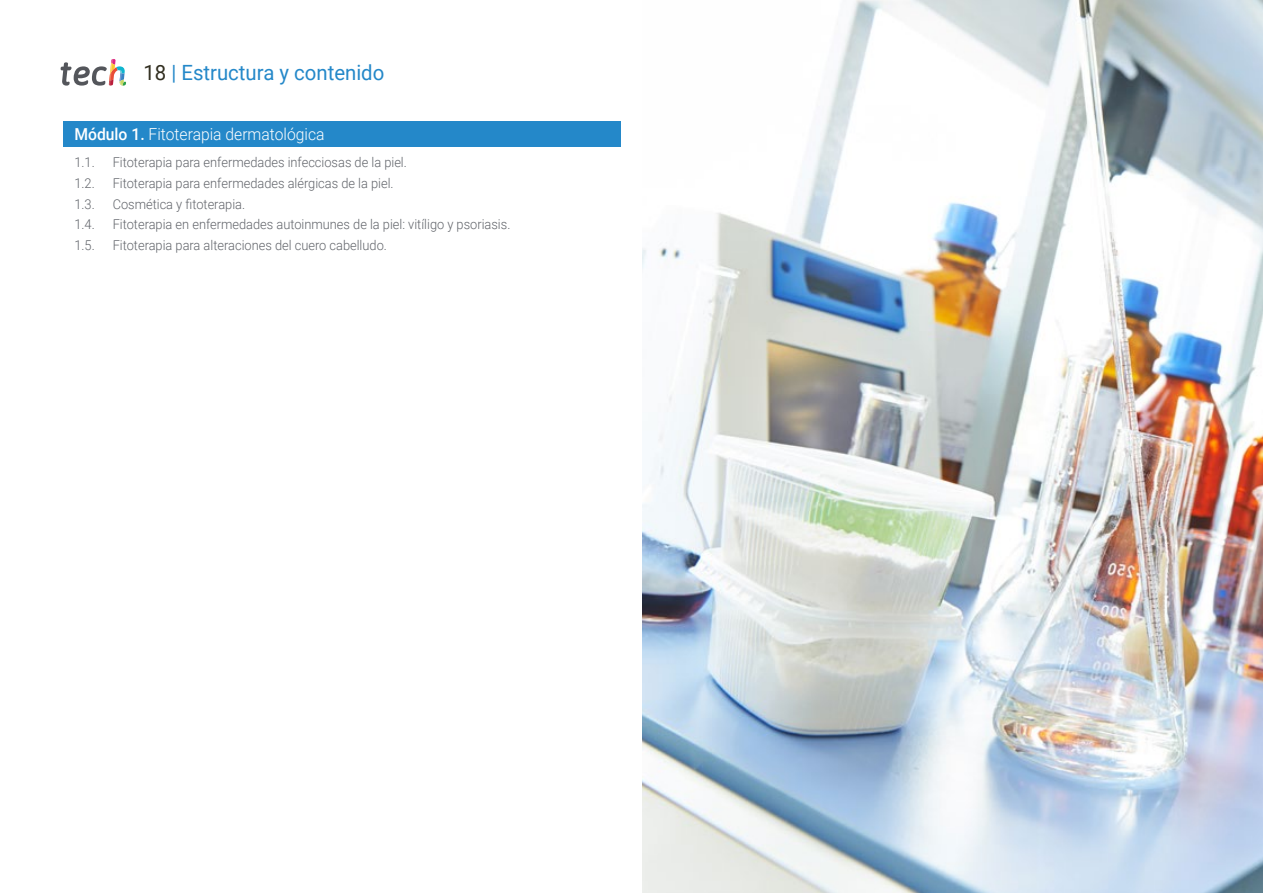
<style>
.page{position:relative;width:1263px;height:893px;background:#fff}
.page>*{position:absolute;margin:0;border:0;box-sizing:border-box;transform-origin:0 0}
.t1{font:21px "Roboto";color:#2488c9}
.t2{font:300 16.5px "Roboto";color:#fff;scale:.95 1}
.t3{font:300 13.5px "Roboto";color:#61646a;scale:.95 1}
.s1{color:#312e20}
.s2{font-weight:500}
</style>
<div class="page">
<div style="left:63px;top:121px;width:558px;height:25px;background:#2488c9"></div>
<img style="left:642px;top:0;width:621px;height:893px">
<svg style="left:61px;top:59px;width:65px;height:27px"></svg>
<h1 class="t1" style="left:144px;top:57px;width:242px"><span class="s1">18</span> | Estructura y contenido</h1>
<p class="t2" style="left:74px;top:123px;width:265px"><span class="s2">Módulo 1.</span> Fitoterapia dermatológica</p>
<p class="t3" style="left:74px;top:153px;width:23px">1.1.</p>
<p class="t3" style="left:113px;top:153px;width:311px">Fitoterapia para enfermedades infecciosas de la piel.</p>
<p class="t3" style="left:74px;top:174px;width:23px">1.2.</p>
<p class="t3" style="left:113px;top:174px;width:297px">Fitoterapia para enfermedades alérgicas de la piel.</p>
<p class="t3" style="left:74px;top:194px;width:23px">1.3.</p>
<p class="t3" style="left:113px;top:194px;width:141px">Cosmética y fitoterapia.</p>
<p class="t3" style="left:74px;top:215px;width:23px">1.4.</p>
<p class="t3" style="left:113px;top:215px;width:420px">Fitoterapia en enfermedades autoinmunes de la piel: vitíligo y psoriasis.</p>
<p class="t3" style="left:74px;top:236px;width:23px">1.5.</p>
<p class="t3" style="left:113px;top:236px;width:290px">Fitoterapia para alteraciones del cuero cabelludo.</p>
</div>
